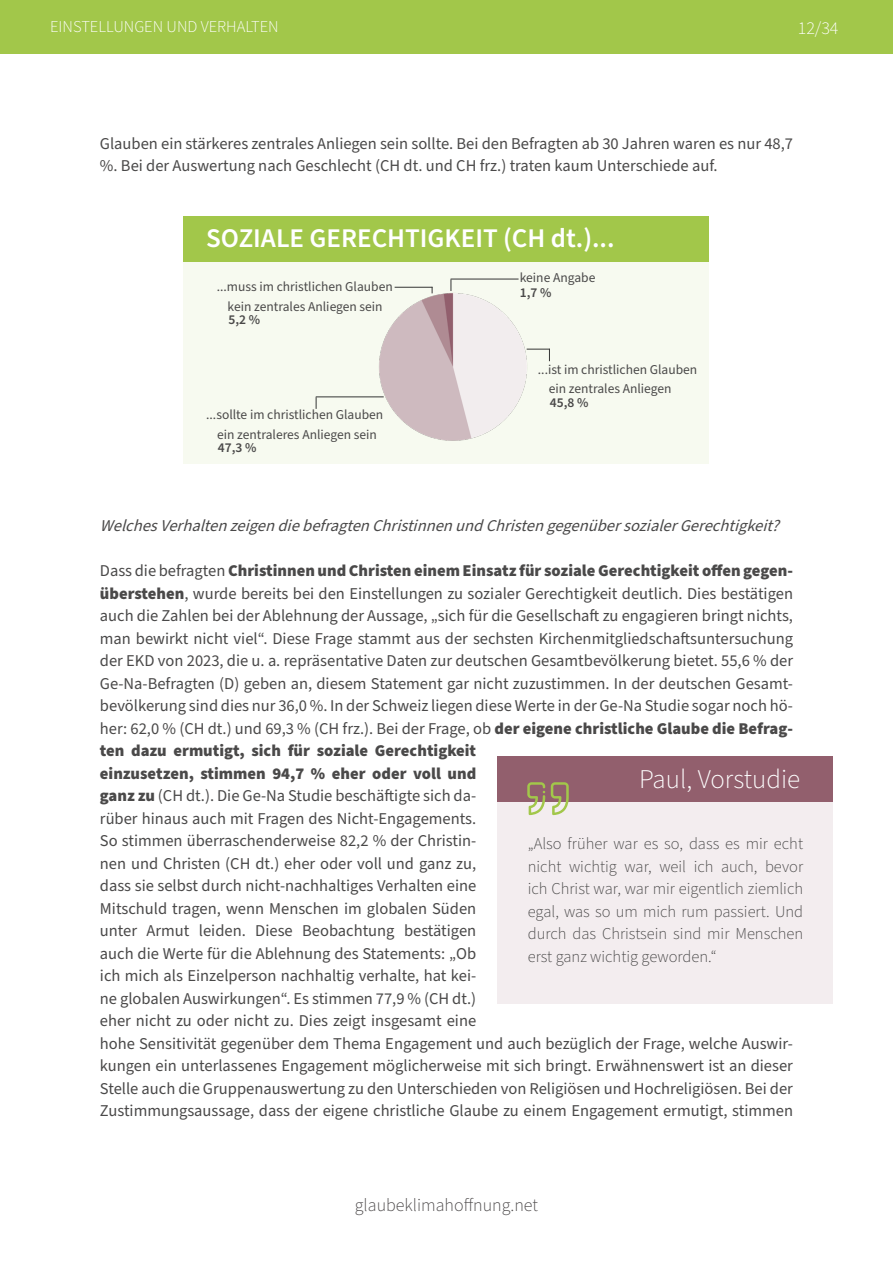
<style>
.page{position:relative;width:893px;height:1263px;background:#fff}
.page>*{position:absolute;margin:0;border:0;box-sizing:border-box;transform-origin:0 0}
.t1{font:600 27px "Source Sans Pro";color:#fff}
.t2{font:300 27px "Source Sans Pro";color:#fff}
.t3{font:300 18px "Source Sans Pro";color:#4c494a}
.t4{font:300 18px "Source Sans Pro";color:#fff}
.t5{font:16.5px/22.5px "Source Sans Pro";color:#4a4949}
.t6{font:300 16.5px/22.5px "Source Sans Pro";color:#4a4949;text-align:justify}
.t7{font:italic 16.5px "Source Sans Pro";color:#4a4949}
.t8{font:300 16.5px "Source Sans Pro";color:#fff}
.t9{font:13.5px/19.5px "Source Sans Pro";color:#4a4949;text-align:center}
.t10{font:600 13.5px "Source Sans Pro";color:#4a4949}
.s1{font-weight:900}
</style>
<div class="page">
<div style="left:497px;top:801px;width:336px;height:203px;background:#f3edef"></div>
<div style="left:497px;top:756px;width:336px;height:45px;background:#925f6d"></div>
<svg style="left:551px;top:782px;width:18px;height:33px"></svg>
<svg style="left:527px;top:782px;width:18px;height:33px"></svg>
<div style="left:0;top:0;width:893px;height:54px;background:#a2c74a"></div>
<div style="left:184px;top:216px;width:525px;height:248px;background:#f7faf0"></div>
<img style="left:367px;top:282px;width:171px;height:159px">
<div style="left:184px;top:216px;width:525px;height:45px;background:#a2c74a"></div>
<hr style="left:451px;top:279px;width:68px;height:1px;background:#343434">
<svg style="left:527px;top:349px;width:23px;height:12px"></svg>
<svg style="left:316px;top:397px;width:1px;height:12px"></svg>
<hr style="left:316px;top:396px;width:68px;height:1px;background:#343434">
<hr style="left:395px;top:287px;width:37px;height:1px;background:#343434">
<p class="t8" style="left:50px;top:16px;width:230px">EINSTELLUNGEN UND VERHALTEN</p>
<p class="t4" style="left:798px;top:16px;width:42px">12/34</p>
<p class="t5" style="left:100px;top:133px;width:695px">Glauben ein stärkeres zentrales Anliegen sein sollte. Bei den Befragten ab 30 Jahren waren es nur 48,7 %. Bei der Auswertung nach Geschlecht (CH dt. und CH frz.) traten kaum Unterschiede auf.</p>
<h1 class="t1" style="left:206px;top:220px;width:410px">SOZIALE GERECHTIGKEIT (CH dt.)...</h1>
<p class="t9" style="left:217px;top:277px;width:177px">...muss im christlichen Glauben kein zentrales Anliegen sein</p>
<p class="t10" style="left:229px;top:311px;width:33px">5,2 %</p>
<p class="t9" style="left:206px;top:405px;width:179px">...sollte im christlichen Glauben ein zentraleres Anliegen sein</p>
<p class="t10" style="left:218px;top:438px;width:40px">47,3 %</p>
<p class="t9" style="left:520px;top:268px;width:77px">keine Angabe</p>
<p class="t10" style="left:520px;top:284px;width:33px">1,7 %</p>
<p class="t9" style="left:549px;top:360px;width:150px;text-align:left;text-indent:-11px">...ist im christlichen Glauben ein zentrales Anliegen</p>
<p class="t10" style="left:550px;top:393px;width:40px">45,8 %</p>
<p class="t7" style="left:100px;top:515px;width:686px">WelchesVerhaltenzeigendiebefragtenChristinnenundChristengegenübersozialerGerechtigkeit?</p>
<p class="t5" style="left:100px;top:560px;width:695px">Dass die befragten <span class="s1">Christinnen und Christen einem Einsatz für soziale Gerechtigkeit offen gegen&shy;überstehen</span>, wurde bereits bei den Einstellungen zu sozialer Gerechtigkeit deutlich. Dies bestätigen auch die Zahlen bei der Ablehnung der Aussage, „sich für die Gesellschaft zu engagieren bringt nichts, man bewirkt nicht viel“. Diese Frage stammt aus der sechsten Kirchenmitgliedschaftsuntersuchung der EKD von 2023, die u. a. repräsentative Daten zur deutschen Gesamtbevölkerung bietet. 55,6 % der Ge-Na-Befragten (D) geben an, diesem Statement gar nicht zuzustimmen. In der deutschen Gesamt&shy;bevölkerung sind dies nur 36,0 %. In der Schweiz liegen diese Werte in der Ge-Na Studie sogar noch hö&shy;her: 62,0 % (CH dt.) und 69,3 % (CH frz.). Bei der Frage, ob <span class="s1">der eigene christliche Glaube die Befrag&shy;ten dazu ermutigt, sich für soziale Gerechtigkeit<br>einzusetzen, stimmen 94,7 % eher oder voll und<br>ganz zu</span> (CH dt.). Die Ge-Na Studie beschäftigte sich da-<br>rüber hinaus auch mit Fragen des Nicht-Engagements.<br>So stimmen überraschenderweise 82,2 % der Christin-<br>nen und Christen (CH dt.) eher oder voll und ganz zu,<br>dass sie selbst durch nicht-nachhaltiges Verhalten eine<br>Mitschuld tragen, wenn Menschen im globalen Süden<br>unter Armut leiden. Diese Beobachtung bestätigen<br>auch die Werte für die Ablehnung des Statements: „Ob<br>ich mich als Einzelperson nachhaltig verhalte, hat kei-<br>ne globalen Auswirkungen“. Es stimmen 77,9 % (CH dt.)<br>eher nicht zu oder nicht zu. Dies zeigt insgesamt eine<br>hohe Sensitivität gegenüber dem Thema Engagement und auch bezüglich der Frage, welche Auswir&shy;kungen ein unterlassenes Engagement möglicherweise mit sich bringt. Erwähnenswert ist an dieser Stelle auch die Gruppenauswertung zu den Unterschieden von Religiösen und Hochreligiösen. Bei der Zustimmungsaussage, dass der eigene christliche Glaube zu einem Engagement ermutigt, stimmen</p>
<h1 class="t2" style="left:639px;top:760px;width:163px">Paul, Vorstudie</h1>
<p class="t6" style="left:528px;top:833px;width:277px">„Also früher war es so, dass es mir echt nicht wichtig war, weil ich auch, bevor ich Christ war, war mir eigentlich ziemlich egal, was so um mich rum passiert. Und durch das Christsein sind mir Menschen erst ganz wichtig geworden.“</p>
<p class="t3" style="left:355px;top:1193px;width:185px">glaubeklimahoffnung.net</p>
</div>
